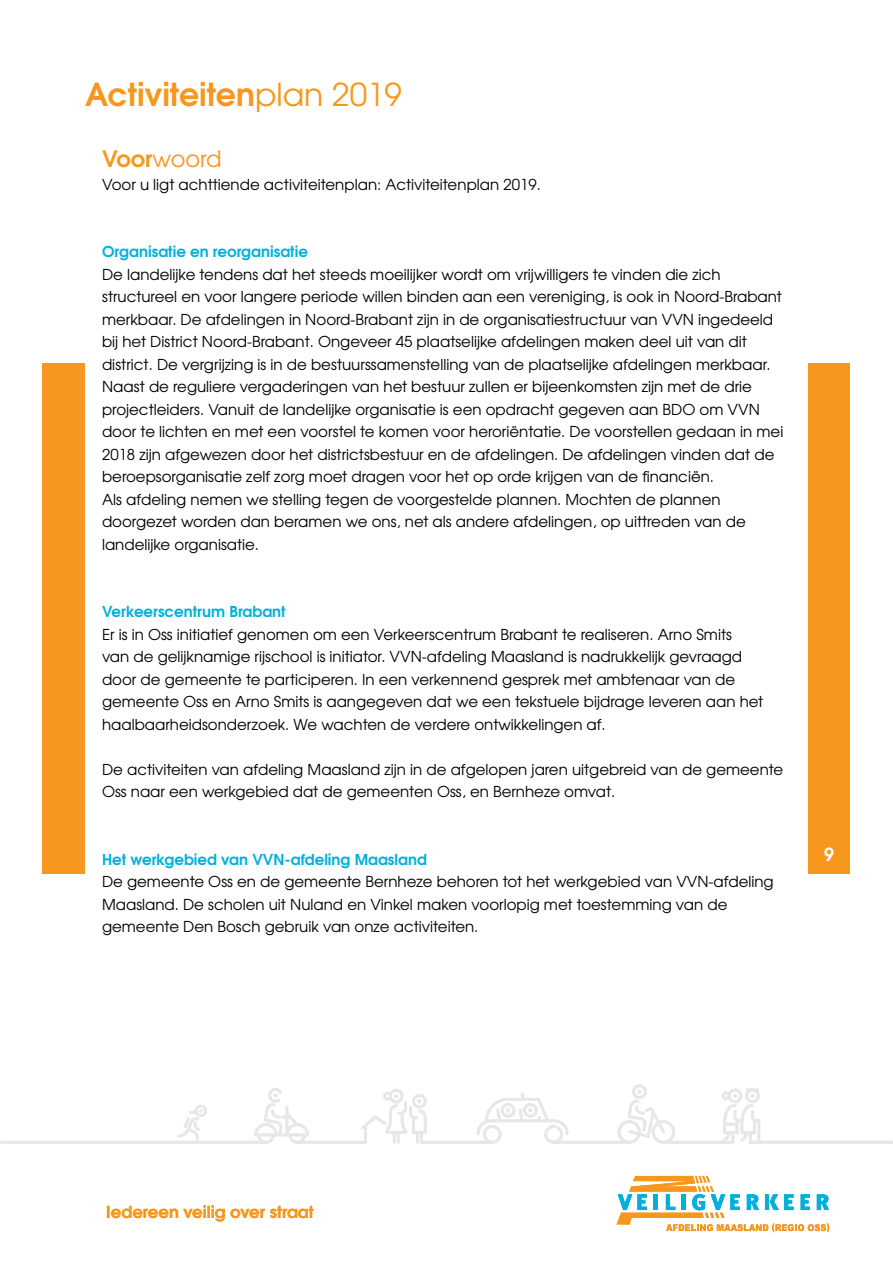
<style>
.page{position:relative;width:893px;height:1263px;background:#fff}
.page>*{position:absolute;margin:0;border:0;box-sizing:border-box;transform-origin:0 0}
.t1{font:700 31.5px "Te X Gyre Adventor";color:#f8971d}
.t2{font:22.5px "Te X Gyre Adventor";letter-spacing:-.01em;color:#f8971d}
.t3{font:700 18px "Te X Gyre Adventor";color:#fff}
.t4{font:700 16.5px "Te X Gyre Adventor";color:#f8971d}
.t5{font:15px/22.5px "Te X Gyre Adventor";color:#000}
.t6{font:700 15px "Te X Gyre Adventor";color:#00afdb}
.s1{font-weight:400}
.s2{font-weight:700}
</style>
<div class="page">
<div style="left:43px;top:363px;width:807px;height:510px;background:#f8971d"></div>
<div style="left:85px;top:361px;width:723px;height:524px;background:#fff"></div>
<svg style="left:617px;top:1176px;width:212px;height:56px"></svg>
<hr style="left:0;top:1141px;width:267px;height:3px;background:#e6e7e8">
<svg style="left:177px;top:1084px;width:716px;height:60px"></svg>
<h1 class="t1" style="left:85px;top:68px;width:318px">Activiteiten<span class="s1">plan 2019</span></h1>
<h2 class="t2" style="left:102px;top:141px;width:121px"><span class="s2">Voor</span>woord</h2>
<p class="t5" style="left:102px;top:172px;width:440px">Voor u ligt achttiende activiteitenplan: Activiteitenplan 2019.</p>
<p class="t6" style="left:102px;top:239px;width:207px">Organisatie en reorganisatie</p>
<p class="t5" style="left:102px;top:262px;width:683px">De landelijke tendens dat het steeds moeilijker wordt om vrijwilligers te vinden die zich structureel en voor langere periode willen binden aan een vereniging, is ook in Noord-Brabant merkbaar. De afdelingen in Noord-Brabant zijn in de organisatiestructuur van VVN ingedeeld bij het District Noord-Brabant. Ongeveer 45 plaatselijke afdelingen maken deel uit van dit district. De vergrijzing is in de bestuurssamenstelling van de plaatselijke afdelingen merkbaar.<br>Naast de reguliere vergaderingen van het bestuur zullen er bijeenkomsten zijn met de drie projectleiders. Vanuit de landelijke organisatie is een opdracht gegeven aan BDO om VVN door te lichten en met een voorstel te komen voor heroriëntatie. De voorstellen gedaan in mei 2018 zijn afgewezen door het districtsbestuur en de afdelingen. De afdelingen vinden dat de beroepsorganisatie zelf zorg moet dragen voor het op orde krijgen van de financiën.<br>Als afdeling nemen we stelling tegen de voorgestelde plannen. Mochten de plannen doorgezet worden dan beramen we ons, net als andere afdelingen, op uittreden van de landelijke organisatie.</p>
<p class="t6" style="left:102px;top:599px;width:185px">Verkeerscentrum Brabant</p>
<p class="t5" style="left:102px;top:622px;width:663px">Er is in Oss initiatief genomen om een Verkeerscentrum Brabant te realiseren. Arno Smits<br>van de gelijknamige rijschool is initiator. VVN-afdeling Maasland is nadrukkelijk gevraagd door de gemeente te participeren. In een verkennend gesprek met ambtenaar van de gemeente Oss en Arno Smits is aangegeven dat we een tekstuele bijdrage leveren aan het haalbaarheidsonderzoek. We wachten de verdere ontwikkelingen af.</p>
<p class="t5" style="left:102px;top:757px;width:683px">De activiteiten van afdeling Maasland zijn in de afgelopen jaren uitgebreid van de gemeente<br>Oss naar een werkgebied dat de gemeenten Oss, en Bernheze omvat.</p>
<p class="t6" style="left:102px;top:846px;width:326px">Het werkgebied van VVN-afdeling Maasland</p>
<p class="t5" style="left:102px;top:869px;width:673px">De gemeente Oss en de gemeente Bernheze behoren tot het werkgebied van VVN-afdeling<br>Maasland. De scholen uit Nuland en Vinkel maken voorlopig met toestemming van de gemeente Den Bosch gebruik van onze activiteiten.</p>
<p class="t3" style="left:824px;top:839px;width:12px">9</p>
<p class="t4" style="left:106px;top:1197px;width:209px">Iedereen veilig over straat</p>
</div>
